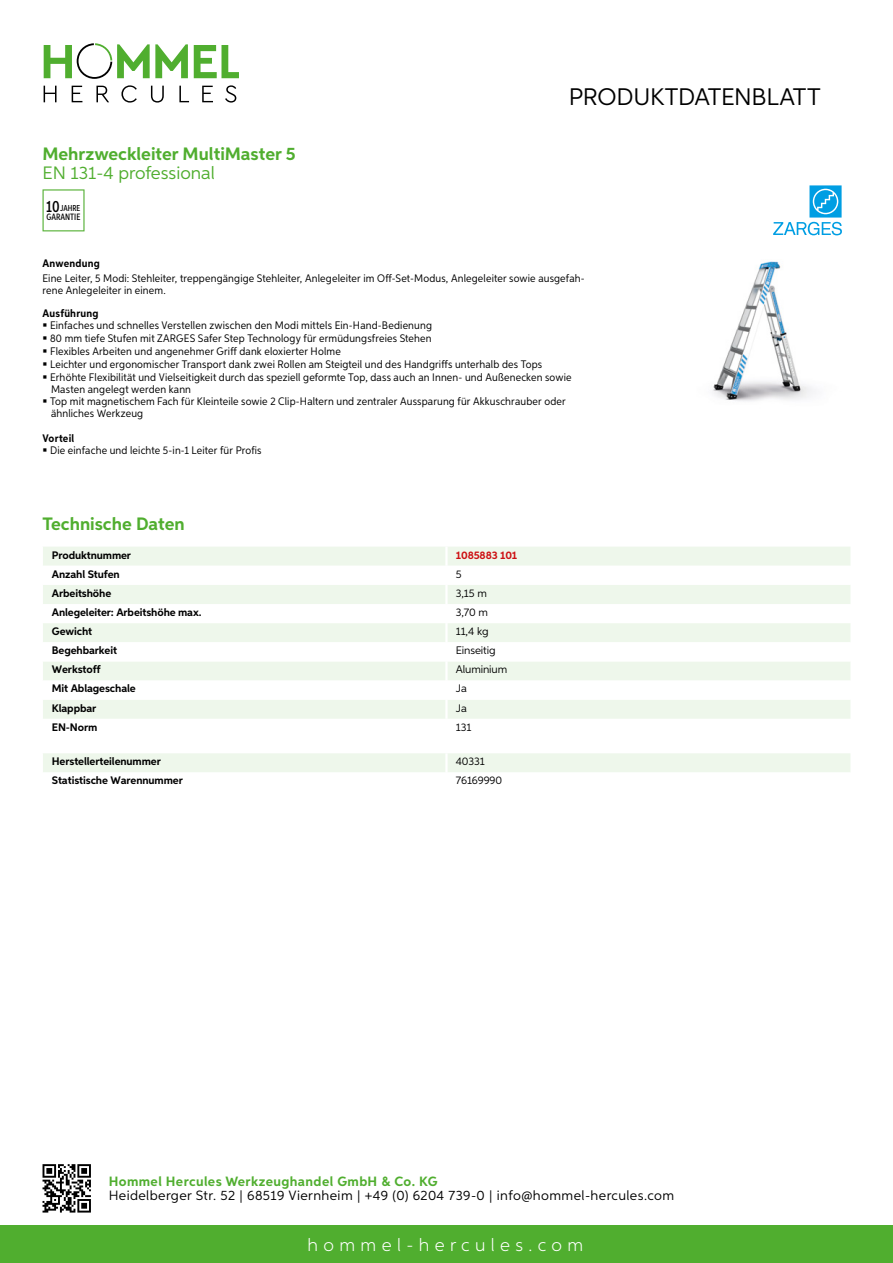
<style>
.page{position:relative;width:893px;height:1263px;background:#fff}
.page>*{position:absolute;margin:0;border:0;box-sizing:border-box;transform-origin:0 0}
.t1{font:24px "Aspira";letter-spacing:-.01em;color:#000}
.t2{font:700 18px "Aspira";color:#50ae2f}
.t3{font:300 18px "Aspira";letter-spacing:.3em;color:#fff}
.t4{font:18px "Aspira";color:#50ae2f}
.t5{font:13.5px "Aspira";letter-spacing:.03em;color:#000}
.t6{font:700 13.5px "Aspira";letter-spacing:.03em;color:#50ae2f}
.t7{font:10.95px/12.6px "Aspira Nar";letter-spacing:.015em;color:#000}
.t8{font:700 10.95px "Aspira";letter-spacing:-.01em;color:#000}
.t9{font:10.95px "Aspira";letter-spacing:-.01em;color:#000}
.t10{font:700 10.95px "Aspira Nar";letter-spacing:.02em;color:#000}
.t11{font:700 10.95px "Aspira";letter-spacing:-.01em;color:#cd1013}
.t12{font:500 9.15px "Aspira XX Nar";color:#000}
.t13{font:500 8.55px "Aspira XX Nar";color:#000}
.s1{font-size:16.35px}
</style>
<div class="page">
<div style="left:0;top:1226px;width:893px;height:37px;background:#50ae2f"></div>
<svg style="left:43px;top:1164px;width:48px;height:48px"></svg>
<svg style="left:194px;top:45px;width:45px;height:33px"></svg>
<svg style="left:44px;top:43px;width:144px;height:36px"></svg>
<svg style="left:44px;top:86px;width:13px;height:16px"></svg>
<svg style="left:72px;top:86px;width:10px;height:16px"></svg>
<svg style="left:96px;top:86px;width:13px;height:16px"></svg>
<svg style="left:121px;top:85px;width:16px;height:18px"></svg>
<svg style="left:151px;top:86px;width:13px;height:17px"></svg>
<svg style="left:179px;top:86px;width:10px;height:16px"></svg>
<svg style="left:202px;top:86px;width:11px;height:16px"></svg>
<svg style="left:225px;top:85px;width:11px;height:18px"></svg>
<div style="left:43px;top:547px;width:807px;height:19px;background:#eef7eb"></div>
<svg style="left:43px;top:585px;width:807px;height:134px;fill:#eef7eb"></svg>
<hr style="left:445px;top:547px;width:3px;height:19px;background:#fff">
<hr style="left:445px;top:585px;width:3px;height:19px;background:#fff">
<hr style="left:445px;top:604px;width:3px;height:19px;background:#fff">
<hr style="left:445px;top:623px;width:3px;height:19px;background:#fff">
<hr style="left:445px;top:642px;width:3px;height:19px;background:#fff">
<hr style="left:445px;top:661px;width:3px;height:19px;background:#fff">
<hr style="left:445px;top:680px;width:3px;height:20px;background:#fff">
<hr style="left:445px;top:700px;width:3px;height:19px;background:#fff">
<div style="left:43px;top:753px;width:807px;height:19px;background:#eef7eb"></div>
<svg style="left:43px;top:189px;width:42px;height:42px"></svg>
<img style="left:712px;top:261px;width:103px;height:140px">
<svg style="left:773px;top:185px;width:69px;height:50px"></svg>
<h2 class="t2" style="left:43px;top:142px;width:255px">Mehrzweckleiter MultiMaster 5</h2>
<h2 class="t4" style="left:43px;top:162px;width:174px">EN 131-4 professional</h2>
<p class="t13" style="left:46px;top:203px;width:36px"><span class="s1">10</span>JAHRE</p>
<p class="t12" style="left:47px;top:212px;width:35px">GARANTIE</p>
<h1 class="t1" style="left:569px;top:82px;width:253px">Produktdatenblatt</h1>
<p class="t10" style="left:43px;top:257px;width:59px">Anwendung</p>
<p class="t7" style="left:43px;top:273px;width:544px;line-height:12px">Eine Leiter, 5 Modi: Stehleiter, treppengängige Stehleiter, Anlegeleiter im Off-Set-Modus, Anlegeleiter sowie ausgefah&shy;rene Anlegeleiter in einem.</p>
<p class="t10" style="left:43px;top:306px;width:58px">Ausführung</p>
<p class="t7" style="left:50px;top:319px;width:523px">Einfaches und schnelles Verstellen zwischen den Modi mittels Ein-Hand-Bedienung<br>80 mm tiefe Stufen mit ZARGES Safer Step Technology für ermüdungsfreies Stehen<br>Flexibles Arbeiten und angenehmer Griff dank eloxierter Holme<br>Leichter und ergonomischer Transport dank zwei Rollen am Steigteil und des Handgriffs unterhalb des Tops Erhöhte Flexibilität und Vielseitigkeit durch das speziell geformte Top, dass auch an Innen- und Außenecken sowie Masten angelegt werden kann<br>Top mit magnetischem Fach für Kleinteile sowie 2 Clip-Haltern und zentraler Aussparung für Akkuschrauber oder ähnliches Werkzeug</p>
<p class="t10" style="left:43px;top:431px;width:33px">Vorteil</p>
<p class="t7" style="left:50px;top:444px;width:213px">Die einfache und leichte 5-in-1 Leiter für Profis</p>
<h2 class="t2" style="left:43px;top:512px;width:144px">Technische Daten</h2>
<p class="t8" style="left:52px;top:548px;width:81px">Produktnummer</p>
<p class="t11" style="left:456px;top:548px;width:63px">1085883 101</p>
<p class="t8" style="left:52px;top:567px;width:69px">Anzahl Stufen</p>
<p class="t9" style="left:456px;top:567px;width:7px">5</p>
<p class="t8" style="left:52px;top:586px;width:61px">Arbeitshöhe</p>
<p class="t9" style="left:456px;top:586px;width:33px">3,15 m</p>
<p class="t8" style="left:52px;top:605px;width:151px">Anlegeleiter: Arbeitshöhe max.</p>
<p class="t9" style="left:456px;top:605px;width:34px">3,70 m</p>
<p class="t8" style="left:52px;top:624px;width:42px">Gewicht</p>
<p class="t9" style="left:456px;top:625px;width:34px">11,4 kg</p>
<p class="t8" style="left:52px;top:644px;width:67px">Begehbarkeit</p>
<p class="t9" style="left:456px;top:644px;width:41px">Einseitig</p>
<p class="t8" style="left:52px;top:663px;width:50px">Werkstoff</p>
<p class="t9" style="left:456px;top:663px;width:53px">Aluminium</p>
<p class="t8" style="left:52px;top:682px;width:85px">Mit Ablageschale</p>
<p class="t9" style="left:456px;top:682px;width:13px">Ja</p>
<p class="t8" style="left:52px;top:701px;width:46px">Klappbar</p>
<p class="t9" style="left:456px;top:701px;width:13px">Ja</p>
<p class="t8" style="left:52px;top:720px;width:47px">EN-Norm</p>
<p class="t9" style="left:456px;top:720px;width:17px">131</p>
<p class="t8" style="left:52px;top:755px;width:111px">Herstellerteilenummer</p>
<p class="t9" style="left:456px;top:755px;width:30px">40331</p>
<p class="t8" style="left:52px;top:774px;width:132px">Statistische Warennummer</p>
<p class="t9" style="left:456px;top:774px;width:48px">76169990</p>
<p class="t6" style="left:109px;top:1172px;width:330px">Hommel Hercules Werkzeughandel GmbH &amp; Co. KG</p>
<p class="t5" style="left:109px;top:1187px;width:567px">Heidelberger Str. 52 | 68519 Viernheim | +49 (0) 6204 739-0 | info@hommel-hercules.com</p>
<h2 class="t3" style="left:307px;top:1234px;width:277px">hommel-hercules.com</h2>
</div>
